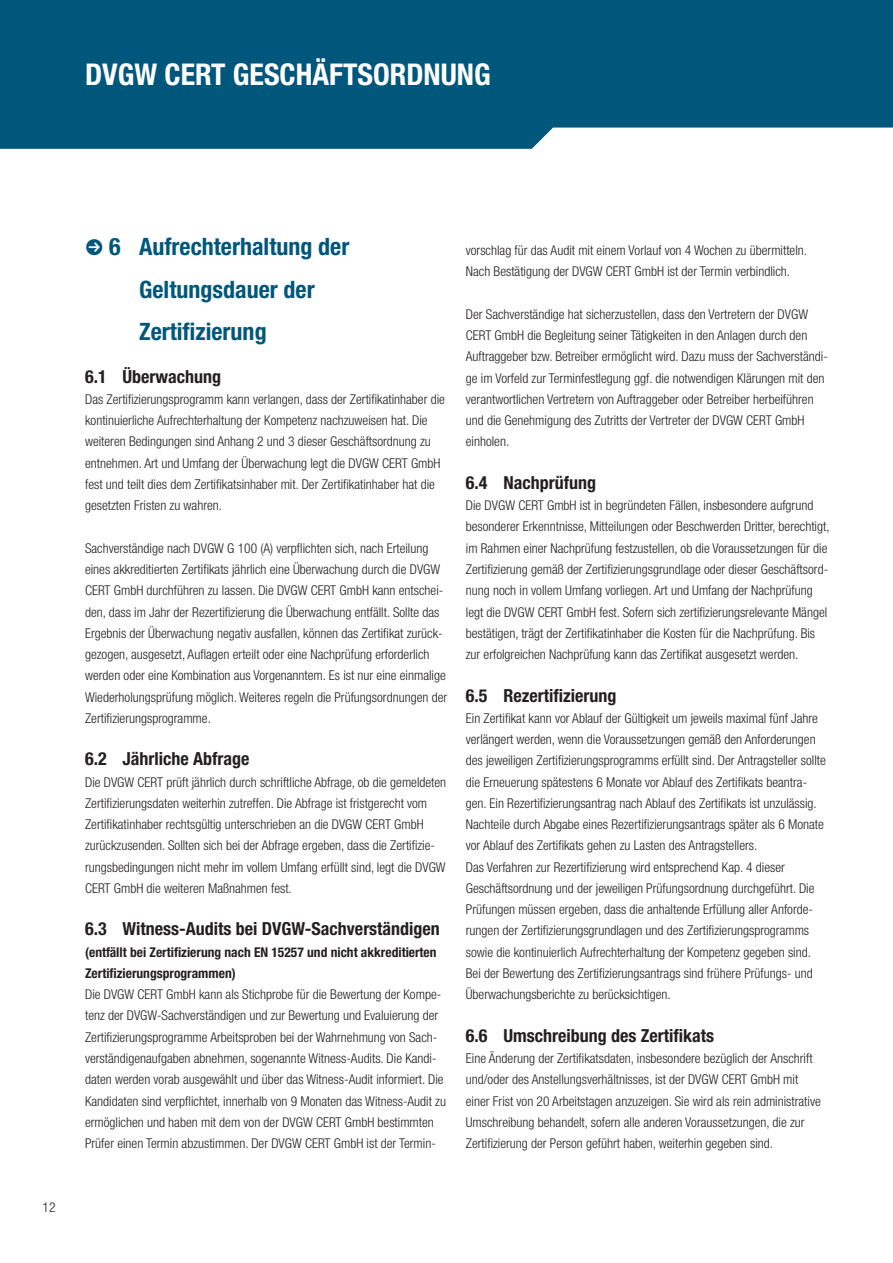
<style>
.page{position:relative;width:893px;height:1263px;background:#fff}
.page>*{position:absolute;margin:0;border:0;box-sizing:border-box;transform-origin:0 0}
.t1{font:700 condensed 30px "Helvetica Neue LT Pro";color:#fff}
.t2{font:700 condensed 24px/42.5px "Helvetica Neue LT Pro";color:#00567b}
.t3{font:700 condensed 18px "Helvetica Neue LT Pro";color:#231f20}
.t4{font:300 condensed 13.5px/21.3px "Helvetica Neue LT Pro";color:#231f20}
.t5{font:700 condensed 13.5px/21.3px "Helvetica Neue LT Pro";color:#231f20}
</style>
<div class="page">
<div style="left:0;top:0;width:892px;height:149px;background:#00567b"></div>
<h1 class="t1" style="left:85px;top:64px;width:407px">DVGW CERT GESCHÄFTSORDNUNG</h1>
<p class="t4" style="left:43px;top:1198px;width:14px">12</p>
<h2 class="t2" style="left:139px;top:228px;width:212px;text-indent:-30px">6 Aufrechterhaltung der<br>Geltungsdauer der<br>Zertifizierung</h2>
<h3 class="t3" style="left:85px;top:370px;width:138px">6.1 Überwachung</h3>
<p class="t4" style="left:85px;top:390px;width:361px">Das Zertifizierungsprogramm kann verlangen, dass der Zertifikatinhaber die kontinuierliche Aufrechterhaltung der Kompetenz nachzuweisen hat. Die weiteren Bedingungen sind Anhang 2 und 3 dieser Geschäftsordnung zu entnehmen. Art und Umfang der Überwachung legt die DVGW CERT GmbH fest und teilt dies dem Zertifikatsinhaber mit. Der Zertifikatinhaber hat die gesetzten Fristen zu wahren.</p>
<p class="t4" style="left:85px;top:539px;width:363px">Sachverständige nach DVGW G 100 (A) verpflichten sich, nach Erteilung eines akkreditierten Zertifikats jährlich eine Überwachung durch die DVGW CERT GmbH durchführen zu lassen. Die DVGW CERT GmbH kann entschei&shy;den, dass im Jahr der Rezertifizierung die Überwachung entfällt. Sollte das Ergebnis der Überwachung negativ ausfallen, können das Zertifikat zurück&shy;gezogen, ausgesetzt, Auflagen erteilt oder eine Nachprüfung erforderlich werden oder eine Kombination aus Vorgenanntem. Es ist nur eine einmalige Wiederholungsprüfung möglich. Weiteres regeln die Prüfungsordnungen der Zertifizierungsprogramme.</p>
<h3 class="t3" style="left:85px;top:753px;width:166px">6.2 Jährliche Abfrage</h3>
<p class="t4" style="left:85px;top:773px;width:363px">Die DVGW CERT prüft jährlich durch schriftliche Abfrage, ob die gemeldeten Zertifizierungsdaten weiterhin zutreffen. Die Abfrage ist fristgerecht vom Zertifikatinhaber rechtsgültig unterschrieben an die DVGW CERT GmbH zurückzusenden. Sollten sich bei der Abfrage ergeben, dass die Zertifizie&shy;rungsbedingungen nicht mehr im vollem Umfang erfüllt sind, legt die DVGW CERT GmbH die weiteren Maßnahmen fest.</p>
<h3 class="t3" style="left:85px;top:923px;width:356px">6.3 Witness-Audits bei DVGW-Sachverständigen</h3>
<p class="t5" style="left:85px;top:943px;width:353px">(entfällt bei Zertifizierung nach EN 15257 und nicht akkreditierten<br>Zertifizierungsprogrammen)</p>
<p class="t4" style="left:85px;top:985px;width:362px">Die DVGW CERT GmbH kann als Stichprobe für die Bewertung der Kompe&shy;tenz der DVGW-Sachverständigen und zur Bewertung und Evaluierung der Zertifizierungsprogramme Arbeitsproben bei der Wahrnehmung von Sach&shy;verständigenaufgaben abnehmen, sogenannte Witness-Audits. Die Kandi&shy;daten werden vorab ausgewählt und über das Witness-Audit informiert. Die Kandidaten sind verpflichtet, innerhalb von 9 Monaten das Witness-Audit zu ermöglichen und haben mit dem von der DVGW CERT GmbH bestimmten Prüfer einen Termin abzustimmen. Der DVGW CERT GmbH ist der Termin-</p>
<p class="t4" style="left:466px;top:241px;width:343px">vorschlag für das Audit mit einem Vorlauf von 4 Wochen zu übermitteln.<br>Nach Bestätigung der DVGW CERT GmbH ist der Termin verbindlich.</p>
<p class="t4" style="left:466px;top:305px;width:363px">Der Sachverständige hat sicherzustellen, dass den Vertretern der DVGW CERT GmbH die Begleitung seiner Tätigkeiten in den Anlagen durch den Auftraggeber bzw. Betreiber ermöglicht wird. Dazu muss der Sachverständi&shy;ge im Vorfeld zur Terminfestlegung ggf. die notwendigen Klärungen mit den verantwortlichen Vertretern von Auftraggeber oder Betreiber herbeiführen und die Genehmigung des Zutritts der Vertreter der DVGW CERT GmbH einholen.</p>
<h3 class="t3" style="left:466px;top:476px;width:132px">6.4 Nachprüfung</h3>
<p class="t4" style="left:466px;top:496px;width:365px">Die DVGW CERT GmbH ist in begründeten Fällen, insbesondere aufgrund besonderer Erkenntnisse, Mitteilungen oder Beschwerden Dritter, berechtigt, im Rahmen einer Nachprüfung festzustellen, ob die Voraussetzungen für die Zertifizierung gemäß der Zertifizierungsgrundlage oder dieser Geschäftsord&shy;nung noch in vollem Umfang vorliegen. Art und Umfang der Nachprüfung legt die DVGW CERT GmbH fest. Sofern sich zertifizierungsrelevante Mängel bestätigen, trägt der Zertifikatinhaber die Kosten für die Nachprüfung. Bis zur erfolgreichen Nachprüfung kann das Zertifikat ausgesetzt werden.</p>
<h3 class="t3" style="left:466px;top:689px;width:152px">6.5 Rezertifizierung</h3>
<p class="t4" style="left:466px;top:709px;width:361px">Ein Zertifikat kann vor Ablauf der Gültigkeit um jeweils maximal fünf Jahre verlängert werden, wenn die Voraussetzungen gemäß den Anforderungen des jeweiligen Zertifizierungsprogramms erfüllt sind. Der Antragsteller sollte die Erneuerung spätestens 6 Monate vor Ablauf des Zertifikats beantra&shy;gen. Ein Rezertifizierungsantrag nach Ablauf des Zertifikats ist unzulässig.<br>Nachteile durch Abgabe eines Rezertifizierungsantrags später als 6 Monate vor Ablauf des Zertifikats gehen zu Lasten des Antragstellers.<br>Das Verfahren zur Rezertifizierung wird entsprechend Kap. 4 dieser Geschäftsordnung und der jeweiligen Prüfungsordnung durchgeführt. Die Prüfungen müssen ergeben, dass die anhaltende Erfüllung aller Anforde&shy;rungen der Zertifizierungsgrundlagen und des Zertifizierungsprogramms sowie die kontinuierlich Aufrechterhaltung der Kompetenz gegeben sind.<br>Bei der Bewertung des Zertifizierungsantrags sind frühere Prüfungs- und Überwachungsberichte zu berücksichtigen.</p>
<h3 class="t3" style="left:466px;top:1029px;width:250px">6.6 Umschreibung des Zertifikats</h3>
<p class="t4" style="left:466px;top:1049px;width:356px">Eine Änderung der Zertifikatsdaten, insbesondere bezüglich der Anschrift und/oder des Anstellungsverhältnisses, ist der DVGW CERT GmbH mit einer Frist von 20 Arbeitstagen anzuzeigen. Sie wird als rein administrative Umschreibung behandelt, sofern alle anderen Voraussetzungen, die zur Zertifizierung der Person geführt haben, weiterhin gegeben sind.</p>
</div>
